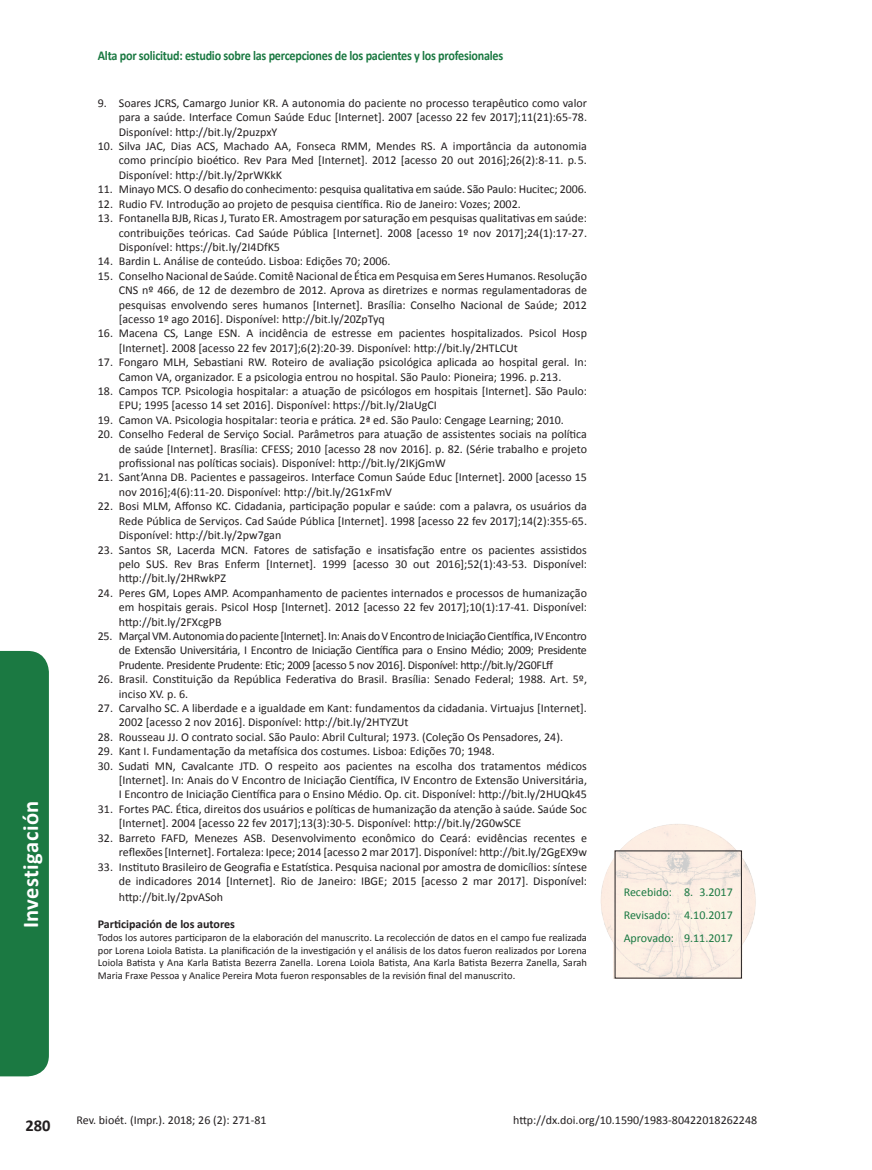
<style>
.page{position:relative;width:872px;height:1170px;background:#fff}
.page>*{position:absolute;margin:0;border:0;box-sizing:border-box;transform-origin:0 0}
.t1{font:700 22.5px "Calibri";letter-spacing:.02em;color:#fff}
.t2{font:700 16.5px "Calibri";color:#231f20}
.t3{font:700 13.5px "Calibri";letter-spacing:-.02em;color:#1b7942;scale:.9 1}
.Referencias{font:12px/14.4px "Calibri";color:#231f20;text-align:justify}
.t4{font:12px "Calibri";color:#1b7942}
.Titulo_participacao{font:700 12px "Calibri";color:#231f20}
.Texto_participacao_d{font:10.5px/12.6px "Calibri";color:#231f20;text-align:justify}
.s1{font-style:italic}
</style>
<div class="page">
<img style="left:600px;top:824px;width:156px;height:154px">
<div style="left:0;top:651px;width:49px;height:425px;background:#1b7942"></div>
<h1 class="t1" style="left:16px;top:928px;width:129px;rotate:-90deg">Investigación</h1>
<p class="t3" style="left:98px;top:47px;width:452px">Alta por solicitud: estudio sobre las percepciones de los pacientes y los profesionales</p>
<p class="Referencias" style="left:119px;top:96px;width:469px;text-indent:-21px">9. Soares JCRS, Camargo Junior KR. A autonomia do paciente no processo terapêutico como valor para a saúde. Interface Comun Saúde Educ [Internet]. 2007 [acesso 22 fev 2017];11(21):65-78.<br>Disponível: http://bit.ly/2puzpxY</p>
<p class="Referencias" style="left:119px;top:139px;width:469px;text-indent:-21px">10. Silva JAC, Dias ACS, Machado AA, Fonseca RMM, Mendes RS. A importância da autonomia como princípio bioético. Rev Para Med [Internet]. 2012 [acesso 20 out 2016];26(2):8-11. p.5.<br>Disponível: http://bit.ly/2prWKkK</p>
<p class="Referencias" style="left:98px;top:182px;width:490px">11. Minayo MCS. O desafio do conhecimento: pesquisa qualitativa em saúde. São Paulo: Hucitec; 2006.</p>
<p class="Referencias" style="left:98px;top:196px;width:424px">12. Rudio FV. Introdução ao projeto de pesquisa científica. Rio de Janeiro: Vozes; 2002.</p>
<p class="Referencias" style="left:119px;top:211px;width:469px;text-indent:-21px">13. Fontanella BJB, Ricas J, Turato ER. Amostragem por saturação em pesquisas qualitativas em saúde: contribuições teóricas. Cad Saúde Pública [Internet]. 2008 [acesso 1º nov 2017];24(1):17-27.<br>Disponível: https://bit.ly/2I4DfK5</p>
<p class="Referencias" style="left:98px;top:254px;width:294px">14. Bardin L. Análise de conteúdo. Lisboa: Edições 70; 2006.</p>
<p class="Referencias" style="left:119px;top:268px;width:469px;text-indent:-21px">15. Conselho Nacional de Saúde. Comitê Nacional de Ética em Pesquisa em Seres Humanos. Resolução CNS nº 466, de 12 de dezembro de 2012. Aprova as diretrizes e normas regulamentadoras de pesquisas envolvendo seres humanos [Internet]. Brasília: Conselho Nacional de Saúde; 2012 [acesso 1º ago 2016]. Disponível: http://bit.ly/20ZpTyq</p>
<p class="Referencias" style="left:119px;top:326px;width:469px;text-indent:-21px">16. Macena CS, Lange ESN. A incidência de estresse em pacientes hospitalizados. Psicol Hosp [Internet]. 2008 [acesso 22 fev 2017];6(2):20-39. Disponível: http://bit.ly/2HTLCUt</p>
<p class="Referencias" style="left:98px;top:355px;width:490px;text-align:center">17. Fongaro MLH, Sebastiani RW. Roteiro de avaliação psicológica aplicada ao hospital geral. In:<br>Camon VA, organizador. E a psicologia entrou no hospital. São Paulo: Pioneira; 1996. p.213.</p>
<p class="Referencias" style="left:119px;top:384px;width:469px;text-indent:-21px">18. Campos TCP. Psicologia hospitalar: a atuação de psicólogos em hospitais [Internet]. São Paulo:<br>EPU; 1995 [acesso 14 set 2016]. Disponível: https://bit.ly/2IaUgCI</p>
<p class="Referencias" style="left:98px;top:412px;width:467px">19. Camon VA. Psicologia hospitalar: teoria e prática<span class="s1">.</span> 2ª ed. São Paulo: Cengage Learning; 2010.</p>
<p class="Referencias" style="left:119px;top:427px;width:469px;text-indent:-21px">20. Conselho Federal de Serviço Social. Parâmetros para atuação de assistentes sociais na política de saúde [Internet]. Brasília: CFESS; 2010 [acesso 28 nov 2016]. p. 82. (Série trabalho e projeto profissional nas políticas sociais). Disponível: http://bit.ly/2IKjGmW</p>
<p class="Referencias" style="left:119px;top:470px;width:469px;text-indent:-21px">21. Sant’Anna DB. Pacientes e passageiros. Interface Comun Saúde Educ [Internet]. 2000 [acesso 15 nov 2016];4(6):11-20. Disponível: http://bit.ly/2G1xFmV</p>
<p class="Referencias" style="left:119px;top:499px;width:470px;text-indent:-21px">22. Bosi MLM, Affonso KC. Cidadania, participação popular e saúde: com a palavra, os usuários da Rede Pública de Serviços. Cad Saúde Pública [Internet]. 1998 [acesso 22 fev 2017];14(2):355-65.<br>Disponível: http://bit.ly/2pw7gan</p>
<p class="Referencias" style="left:119px;top:542px;width:469px;text-indent:-21px">23. Santos SR, Lacerda MCN. Fatores de satisfação e insatisfação entre os pacientes assistidos pelo SUS. Rev Bras Enferm [Internet]. 1999 [acesso 30 out 2016];52(1):43-53. Disponível: http://bit.ly/2HRwkPZ</p>
<p class="Referencias" style="left:119px;top:585px;width:469px;text-indent:-21px">24. Peres GM, Lopes AMP. Acompanhamento de pacientes internados e processos de humanização em hospitais gerais. Psicol Hosp [Internet]. 2012 [acesso 22 fev 2017];10(1):17-41. Disponível: http://bit.ly/2FXcgPB</p>
<p class="Referencias" style="left:119px;top:628px;width:469px;text-indent:-21px">25. Marçal VM. Autonomia do paciente [Internet]. In: Anais do V Encontro de Iniciação Científica, IV Encontro de Extensão Universitária, I Encontro de Iniciação Científica para o Ensino Médio; 2009; Presidente Prudente. Presidente Prudente: Etic; 2009 [acesso 5 nov 2016]. Disponível: http://bit.ly/2G0FLff</p>
<p class="Referencias" style="left:119px;top:672px;width:469px;text-indent:-21px">26. Brasil. Constituição da República Federativa do Brasil. Brasília: Senado Federal; 1988. Art. 5º, inciso XV. p. 6.</p>
<p class="Referencias" style="left:119px;top:700px;width:469px;text-indent:-21px">27. Carvalho SC. A liberdade e a igualdade em Kant: fundamentos da cidadania. Virtuajus [Internet].<br>2002 [acesso 2 nov 2016]. Disponível: http://bit.ly/2HTYZUt</p>
<p class="Referencias" style="left:98px;top:729px;width:467px">28. Rousseau JJ. O contrato social. São Paulo: Abril Cultural; 1973. (Coleção Os Pensadores, 24).</p>
<p class="Referencias" style="left:98px;top:744px;width:398px">29. Kant I. Fundamentação da metafísica dos costumes. Lisboa: Edições 70; 1948.</p>
<p class="Referencias" style="left:119px;top:758px;width:469px;text-indent:-21px">30. Sudati MN, Cavalcante JTD. O respeito aos pacientes na escolha dos tratamentos médicos [Internet]. In: Anais do V Encontro de Iniciação Científica, IV Encontro de Extensão Universitária, I Encontro de Iniciação Científica para o Ensino Médio. Op. cit. Disponível: http://bit.ly/2HUQk45</p>
<p class="Referencias" style="left:119px;top:801px;width:469px;text-indent:-21px">31. Fortes PAC. Ética, direitos dos usuários e políticas de humanização da atenção à saúde. Saúde Soc [Internet]. 2004 [acesso 22 fev 2017];13(3):30-5. Disponível: http://bit.ly/2G0wSCE</p>
<p class="Referencias" style="left:98px;top:830px;width:490px;text-align:right">32. Barreto FAFD, Menezes ASB. Desenvolvimento econômico do Ceará: evidências recentes e reflexões [Internet]. Fortaleza: Ipece; 2014 [acesso 2 mar 2017]. Disponível: http://bit.ly/2GgEX9w</p>
<p class="Referencias" style="left:98px;top:859px;width:490px;text-align:right">33. Instituto Brasileiro de Geografia e Estatística. Pesquisa nacional por amostra de domicílios: síntese de indicadores 2014 [Internet]. Rio de Janeiro: IBGE; 2015 [acesso 2 mar 2017]. Disponível:</p>
<p class="Referencias" style="left:119px;top:889px;width:106px">http://bit.ly/2pvASoh</p>
<p class="Titulo_participacao" style="left:98px;top:916px;width:139px">Participación de los autores</p>
<p class="Texto_participacao_d" style="left:98px;top:931px;width:490px">Todos los autores participaron de la elaboración del manuscrito. La recolección de datos en el campo fue realizada por Lorena Loiola Batista. La planificación de la investigación y el análisis de los datos fueron realizados por Lorena Loiola Batista y Ana Karla Batista Bezerra Zanella. Lorena Loiola Batista, Ana Karla Batista Bezerra Zanella, Sarah Maria Fraxe Pessoa y Analice Pereira Mota fueron responsables de la revisión final del manuscrito.</p>
<p class="t4" style="left:623px;top:884px;width:111px">Recebido: 8. 3.2017</p>
<p class="t4" style="left:623px;top:907px;width:111px">Revisado: 4.10.2017</p>
<p class="t4" style="left:623px;top:930px;width:111px">Aprovado: 9.11.2017</p>
<h2 class="t2" style="left:26px;top:1115px;width:27px">280</h2>
<p class="Referencias" style="left:77px;top:1113px;width:191px">Rev. bioét. (Impr.). 2018; 26 (2): 271-81</p>
<p class="Referencias" style="left:513px;top:1113px;width:245px">http://dx.doi.org/10.1590/1983-80422018262248</p>
</div>
